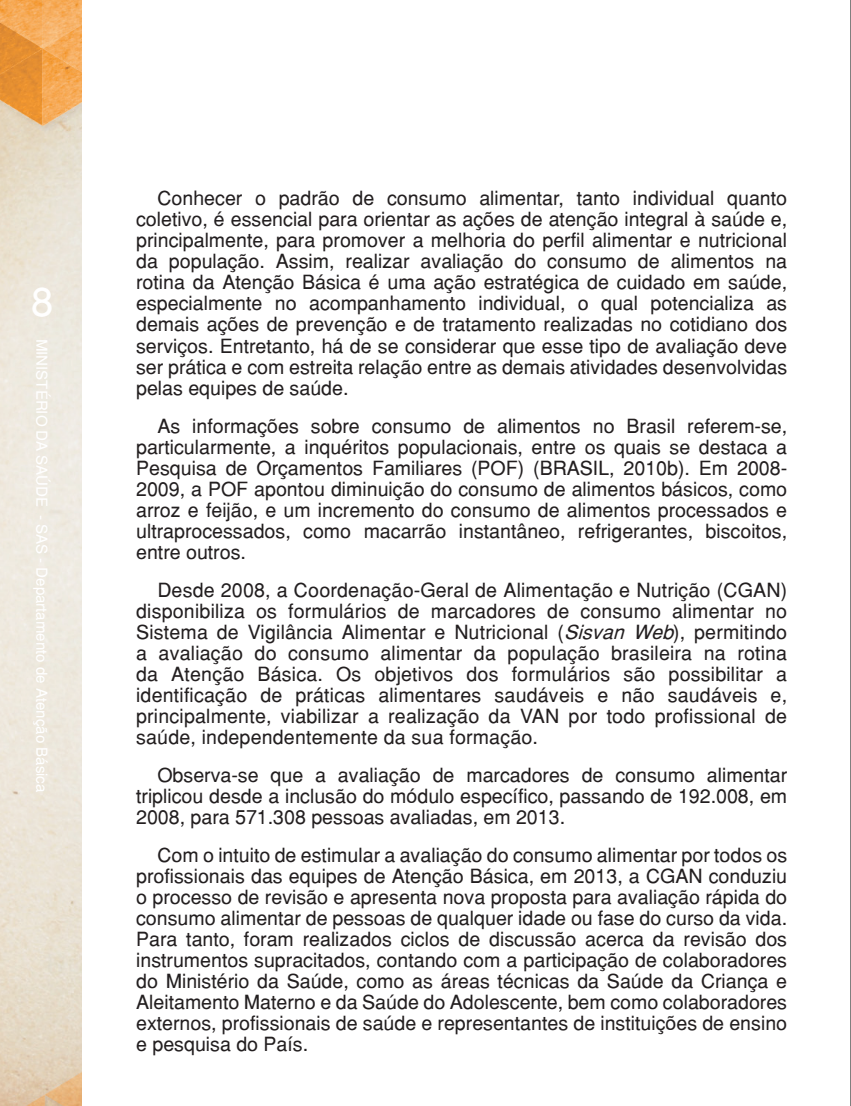
<style>
.page{position:relative;width:851px;height:1106px;background:#fff}
.page>*{position:absolute;margin:0;border:0;box-sizing:border-box;transform-origin:0 0}
.t1{font:39.75px "Helvetica";color:#fff}
.t2{font:19.5px/21px "Helvetica";color:#231f20;text-align:justify}
.t3{font:15px "Helvetica";color:#fff}
.s1{font-style:italic}
</style>
<div class="page">
<img style="left:0;top:0;width:81px;height:1106px">
<hr style="left:850px;top:0;width:1px;height:1106px;background:#040503">
<h1 class="t1" style="left:31px;top:278px;width:24px">8</h1>
<p class="t3" style="left:51px;top:339px;width:455px;rotate:90deg">MINISTÉRIO DA SAÚDE - SAS - Departamento de Atenção Básica</p>
<p class="t2" style="left:136px;top:188px;width:652px;text-indent:21px">Conhecer o padrão de consumo alimentar, tanto individual quanto coletivo, é essencial para orientar as ações de atenção integral à saúde e, principalmente, para promover a melhoria do perfil alimentar e nutricional da população. Assim, realizar avaliação do consumo de alimentos na rotina da Atenção Básica é uma ação estratégica de cuidado em saúde, especialmente no acompanhamento individual, o qual potencializa as demais ações de prevenção e de tratamento realizadas no cotidiano dos serviços. Entretanto, há de se considerar que esse tipo de avaliação deve ser prática e com estreita relação entre as demais atividades desenvolvidas pelas equipes de saúde.</p>
<p class="t2" style="left:136px;top:415px;width:652px;text-indent:21px">As informações sobre consumo de alimentos no Brasil referem-se, particularmente, a inquéritos populacionais, entre os quais se destaca a Pesquisa de Orçamentos Familiares (POF) (BRASIL, 2010b). Em 2008- 2009, a POF apontou diminuição do consumo de alimentos básicos, como arroz e feijão, e um incremento do consumo de alimentos processados e ultraprocessados, como macarrão instantâneo, refrigerantes, biscoitos, entre outros.</p>
<p class="t2" style="left:136px;top:579px;width:652px;text-indent:21px">Desde 2008, a Coordenação-Geral de Alimentação e Nutrição (CGAN) disponibiliza os formulários de marcadores de consumo alimentar no Sistema de Vigilância Alimentar e Nutricional (<span class="s1">Sisvan Web</span>), permitindo a avaliação do consumo alimentar da população brasileira na rotina da Atenção Básica. Os objetivos dos formulários são possibilitar a identificação de práticas alimentares saudáveis e não saudáveis e, principalmente, viabilizar a realização da VAN por todo profissional de saúde, independentemente da sua formação.</p>
<p class="t2" style="left:136px;top:764px;width:652px;text-indent:21px">Observa-se que a avaliação de marcadores de consumo alimentar triplicou desde a inclusão do módulo específico, passando de 192.008, em 2008, para 571.308 pessoas avaliadas, em 2013.</p>
<p class="t2" style="left:136px;top:844px;width:652px;text-indent:21px">Com o intuito de estimular a avaliação do consumo alimentar por todos os profissionais das equipes de Atenção Básica, em 2013, a CGAN conduziu o processo de revisão e apresenta nova proposta para avaliação rápida do consumo alimentar de pessoas de qualquer idade ou fase do curso da vida.<br>Para tanto, foram realizados ciclos de discussão acerca da revisão dos instrumentos supracitados, contando com a participação de colaboradores do Ministério da Saúde, como as áreas técnicas da Saúde da Criança e Aleitamento Materno e da Saúde do Adolescente, bem como colaboradores externos, profissionais de saúde e representantes de instituições de ensino e pesquisa do País.</p>
</div>
